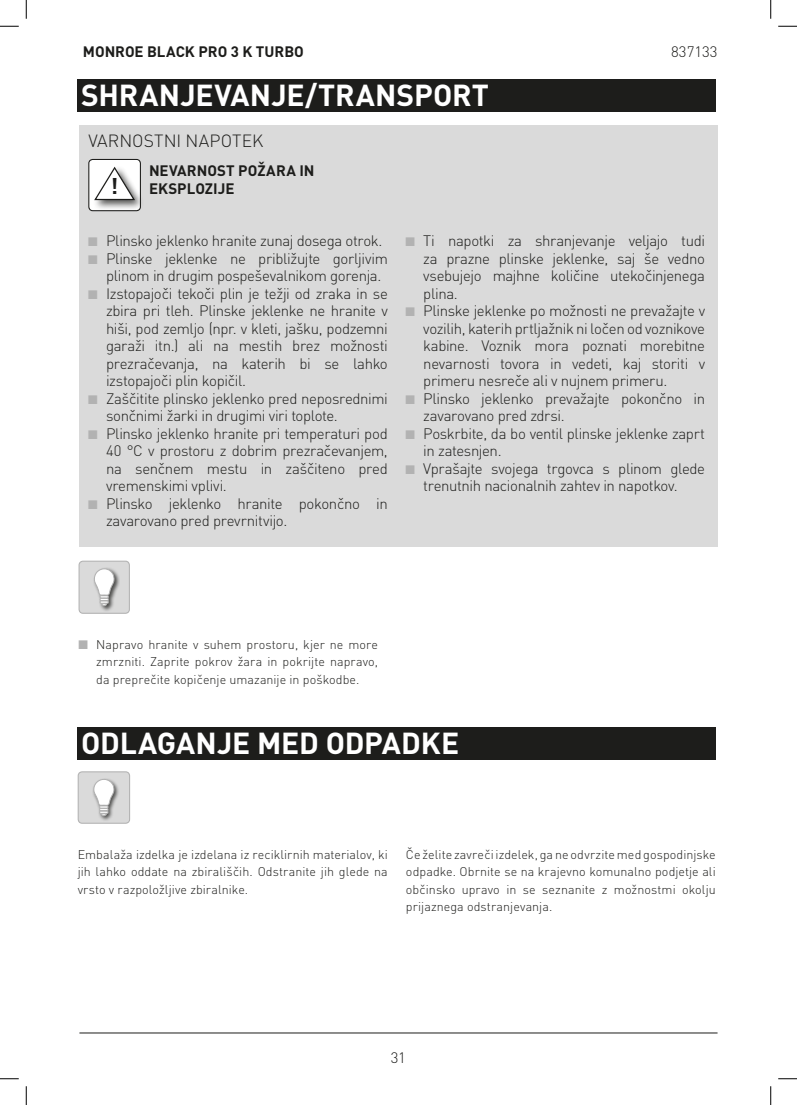
<style>
.page{position:relative;width:797px;height:1105px;background:#fff}
.page>*{position:absolute;margin:0;border:0;box-sizing:border-box;transform-origin:0 0}
.t1{font:700 30px "DIN Pro";letter-spacing:-.01em;color:#fff}
.t2{font:700 22.5px "DIN Pro";color:#1d1d1b}
.FLIESSTEXT{font:300 17.5px "DIN Pro";letter-spacing:.01em;color:#1d1d1b}
.t3{font:300 15px/17.5px "DIN Pro";letter-spacing:-.025em;color:#1d1d1b}
.t4{font:700 15px/17.5px "DIN Pro";color:#1d1d1b}
.AUFZAEHLUNG{font:300 12.5px/17.5px "DIN Pro";letter-spacing:.005em;color:#1d1d1b;text-align:justify}
</style>
<div class="page">
<hr style="left:79px;top:1032px;width:638px;height:1px;background:#1d1d1b">
<div style="left:80px;top:125px;width:638px;height:422px;background:#dadada"></div>
<div style="left:78px;top:80px;width:637px;height:32px;background:#1d1d1b"></div>
<svg style="left:79px;top:561px;width:51px;height:53px;background:#d4d4d4"></svg>
<svg style="left:88px;top:159px;width:53px;height:52px;background:#d5d5d4"></svg>
<div style="left:78px;top:727px;width:637px;height:33px;background:#1d1d1b"></div>
<svg style="left:78px;top:771px;width:52px;height:53px;background:#d5d5d5"></svg>
<svg style="left:0;top:25px;width:19px;height:2px"></svg>
<svg style="left:778px;top:25px;width:19px;height:2px"></svg>
<svg style="left:0;top:1078px;width:19px;height:1px"></svg>
<svg style="left:778px;top:1078px;width:19px;height:1px"></svg>
<svg style="left:25px;top:0;width:2px;height:19px"></svg>
<svg style="left:25px;top:1086px;width:2px;height:19px"></svg>
<svg style="left:770px;top:0;width:1px;height:19px"></svg>
<svg style="left:770px;top:1086px;width:1px;height:19px"></svg>
<p class="t4" style="left:83px;top:42px;width:222px">MONROE BLACK PRO 3 K TURBO</p>
<p class="t3" style="left:671px;top:42px;width:48px">837133</p>
<p class="t1" style="left:81px;top:72px;width:409px">SHRANJEVANJE/TRANSPORT</p>
<p class="FLIESSTEXT" style="left:88px;top:127px;width:177px">VARNOSTNI NAPOTEK</p>
<p class="t4" style="left:149px;top:161px;width:167px">NEVARNOST POŽARA IN<br>EKSPLOZIJE</p>
<p class="t2" style="left:111px;top:169px;width:9px">!</p>
<p class="t3" style="left:106px;top:231px;width:278px">Plinsko jeklenko hranite zunaj dosega otrok.</p>
<p class="t3" style="left:106px;top:249px;width:283px">Plinske jeklenke ne približujte gorljivim plinom in drugim pospeševalnikom gorenja.</p>
<p class="t3" style="left:106px;top:284px;width:283px;text-align:justify">Izstopajoči tekoči plin je težji od zraka in se zbira pri tleh. Plinske jeklenke ne hranite v hiši, pod zemljo (npr. v kleti, jašku, podzemni garaži itn.) ali na mestih brez možnosti prezračevanja, na katerih bi se lahko izstopajoči plin kopičil.</p>
<p class="t3" style="left:106px;top:389px;width:283px">Zaščitite plinsko jeklenko pred neposrednimi sončnimi žarki in drugimi viri toplote.</p>
<p class="t3" style="left:106px;top:424px;width:283px;text-align:justify">Plinsko jeklenko hranite pri temperaturi pod 40 °C v prostoru z dobrim prezračevanjem, na senčnem mestu in zaščiteno pred vremenskimi vplivi.</p>
<p class="t3" style="left:106px;top:494px;width:283px">Plinsko jeklenko hranite pokončno in zavarovano pred prevrnitvijo.</p>
<p class="t3" style="left:423px;top:231px;width:283px;text-align:justify">Ti napotki za shranjevanje veljajo tudi za prazne plinske jeklenke, saj še vedno vsebujejo majhne količine utekočinjenega plina.</p>
<p class="t3" style="left:423px;top:301px;width:283px;text-align:justify">Plinske jeklenke po možnosti ne prevažajte v vozilih, katerih prtljažnik ni ločen od voznikove kabine. Voznik mora poznati morebitne nevarnosti tovora in vedeti, kaj storiti v primeru nesreče ali v nujnem primeru.</p>
<p class="t3" style="left:423px;top:389px;width:283px">Plinsko jeklenko prevažajte pokončno in zavarovano pred zdrsi.</p>
<p class="t3" style="left:423px;top:424px;width:283px">Poskrbite, da bo ventil plinske jeklenke zaprt in zatesnjen.</p>
<p class="t3" style="left:423px;top:459px;width:283px">Vprašajte svojega trgovca s plinom glede trenutnih nacionalnih zahtev in napotkov.</p>
<p class="AUFZAEHLUNG" style="left:96px;top:635px;width:283px">Napravo hranite v suhem prostoru, kjer ne more zmrzniti. Zaprite pokrov žara in pokrijte napravo, da preprečite kopičenje umazanije in poškodbe.</p>
<p class="t1" style="left:81px;top:719px;width:379px">ODLAGANJE MED ODPADKE</p>
<p class="t1" style="left:81px;top:719px;width:173px">ENTSORGEN</p>
<p class="AUFZAEHLUNG" style="left:78px;top:845px;width:312px">Embalaža izdelka je izdelana iz reciklirnih materialov, ki jih lahko oddate na zbirališčih. Odstranite jih glede na vrsto v razpoložljive zbiralnike.</p>
<p class="AUFZAEHLUNG" style="left:406px;top:845px;width:311px">Če želite zavreči izdelek, ga ne odvrzite med gospodinjske odpadke. Obrnite se na krajevno komunalno podjetje ali občinsko upravo in se seznanite z možnostmi okolju prijaznega odstranjevanja.</p>
<p class="t3" style="left:391px;top:1047px;width:17px">31</p>
</div>
